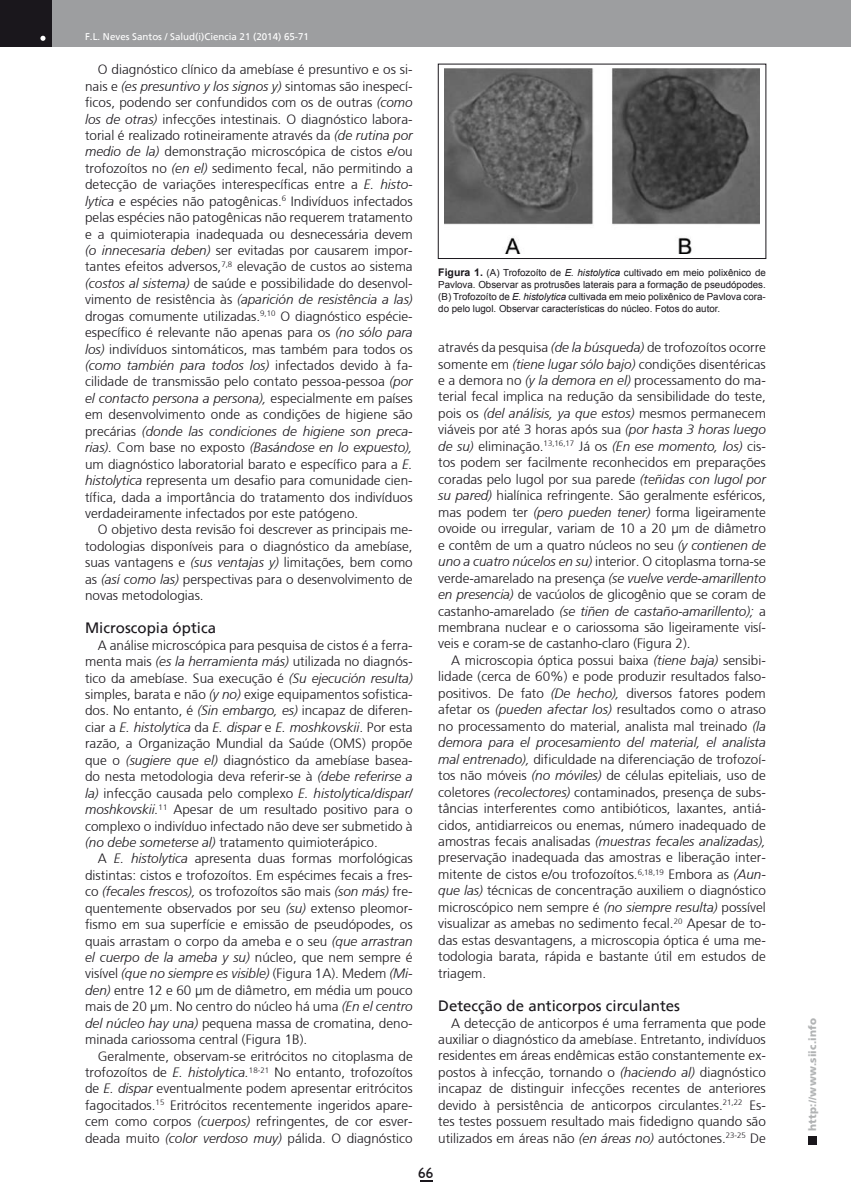
<style>
.page{position:relative;width:851px;height:1191px;background:#fff}
.page>*{position:absolute;margin:0;border:0;box-sizing:border-box;transform-origin:0 0}
.t1{font:15px "Frutiger";color:#1a171c}
.t2{font:15px "Humanist 521 BT";color:#1a171c}
.t3{font:300 13.5px/16.5px "Frutiger";color:#1a171c;text-align:justify}
.t4{font:900 10.5px "Frutiger";letter-spacing:.015em;color:#b1b3b4}
.t5{font:9.75px/12px "Arial";color:#1a171c;text-align:justify}
.t6{font:9.75px "Frutiger";color:#fff}
.s1{font-style:italic}
.s2{font-weight:700;font-size:10.5px}
</style>
<div class="page">
<div style="left:808px;top:1135px;width:8px;height:9px;background:#1a171c"></div>
<div style="left:0;top:0;width:850px;height:47px;background:#9d9ea0"></div>
<div style="left:0;top:0;width:51px;height:47px;background:#1a171c"></div>
<svg style="left:40px;top:36px;width:5px;height:5px"></svg>
<svg style="left:420px;top:1180px;width:12px;height:1px"></svg>
<img style="left:444px;top:69px;width:315px;height:185px">
<div style="left:438px;top:64px;width:328px;height:195px;border:1px solid #1a171c"></div>
<p class="t6" style="left:85px;top:31px;width:225px">F.L. Neves Santos / Salud(i)Ciencia 21 (2014) 65-71</p>
<p class="t3" style="left:85px;top:61px;width:329px;text-indent:13px">O diagnóstico clínico da amebíase é presuntivo e os si&shy;nais e <span class="s1">(es presuntivo y los signos y)</span> sintomas são inespecí&shy;ficos, podendo ser confundidos com os de outras <span class="s1">(como los de otras)</span> infecções intestinais. O diagnóstico labora&shy;torial é realizado rotineiramente através da <span class="s1">(de rutina por medio de la)</span> demonstração microscópica de cistos e/ou trofozoítos no <span class="s1">(en el)</span> sedimento fecal, não permitindo a detecção de variações interespecíficas entre a <span class="s1">E. histo&shy;lytica</span> e espécies não patogênicas.<sup>6</sup> Indivíduos infectados pelas espécies não patogênicas não requerem tratamento e a quimioterapia inadequada ou desnecessária devem <span class="s1">(o innecesaria deben)</span> ser evitadas por causarem impor&shy;tantes efeitos adversos,<sup>7,8</sup> elevação de custos ao sistema <span class="s1">(costos al sistema)</span> de saúde e possibilidade do desenvol&shy;vimento de resistência às <span class="s1">(aparición de resistência a las) </span>drogas comumente utilizadas.<sup>9,10</sup> O diagnóstico espécie&shy;específico é relevante não apenas para os <span class="s1">(no sólo para los)</span> indivíduos sintomáticos, mas também para todos os <span class="s1">(como también para todos los)</span> infectados devido à fa&shy;cilidade de transmissão pelo contato pessoa-pessoa <span class="s1">(por el contacto persona a persona),</span> especialmente em países em desenvolvimento onde as condições de higiene são precárias <span class="s1">(donde las condiciones de higiene son preca&shy;rias).</span> Com base no exposto <span class="s1">(Basándose en lo expuesto), </span>um diagnóstico laboratorial barato e específico para a <span class="s1">E. histolytica</span> representa um desafio para comunidade cien&shy;tífica, dada a importância do tratamento dos indivíduos verdadeiramente infectados por este patógeno.</p>
<p class="t3" style="left:85px;top:521px;width:329px;text-indent:13px">O objetivo desta revisão foi descrever as principais me&shy;todologias disponíveis para o diagnóstico da amebíase, suas vantagens e <span class="s1">(sus ventajas y)</span> limitações, bem como as <span class="s1">(así como las)</span> perspectivas para o desenvolvimento de novas metodologias.</p>
<p class="t1" style="left:85px;top:619px;width:132px">Microscopia óptica</p>
<p class="t3" style="left:85px;top:637px;width:329px;text-indent:13px">A análise microscópica para pesquisa de cistos é a ferra&shy;menta mais <span class="s1">(es la herramienta más)</span> utilizada no diagnós&shy;tico da amebíase. Sua execução é <span class="s1">(Su ejecución resulta) </span>simples, barata e não <span class="s1">(y no)</span> exige equipamentos sofistica&shy;dos. No entanto, é <span class="s1">(Sin embargo, es)</span> incapaz de diferen&shy;ciar a <span class="s1">E. histolytica</span> da <span class="s1">E. dispar</span> e <span class="s1">E. moshkovskii</span>. Por esta razão, a Organização Mundial da Saúde (OMS) propõe que o <span class="s1">(sugiere que el)</span> diagnóstico da amebíase basea&shy;do nesta metodologia deva referir-se à <span class="s1">(debe referirse a la)</span> infecção causada pelo complexo <span class="s1">E. histolytica/dispar/ moshkovskii.</span><sup>11</sup> Apesar de um resultado positivo para o complexo o indivíduo infectado não deve ser submetido à <span class="s1">(no debe someterse al)</span> tratamento quimioterápico.</p>
<p class="t3" style="left:85px;top:850px;width:329px;text-indent:13px">A <span class="s1">E. histolytica</span> apresenta duas formas morfológicas distintas: cistos e trofozoítos. Em espécimes fecais a fres&shy;co <span class="s1">(fecales frescos),</span> os trofozoítos são mais <span class="s1">(son más)</span> fre&shy;quentemente observados por seu <span class="s1">(su)</span> extenso pleomor&shy;fismo em sua superfície e emissão de pseudópodes, os quais arrastam o corpo da ameba e o seu <span class="s1">(que arrastran el cuerpo de la ameba y su)</span> núcleo, que nem sempre é visível <span class="s1">(que no siempre es visible)</span> (Figura 1A). Medem <span class="s1">(Mi&shy;den)</span> entre 12 e 60 µm de diâmetro, em média um pouco mais de 20 µm. No centro do núcleo há uma <span class="s1">(En el centro del núcleo hay una)</span> pequena massa de cromatina, deno&shy;minada cariossoma central (Figura 1B).</p>
<p class="t3" style="left:85px;top:1047px;width:329px;text-indent:13px">Geralmente, observam-se eritrócitos no citoplasma de trofozoítos de <span class="s1">E. histolytica.</span><sup>18-21</sup> No entanto, trofozoítos de <span class="s1">E. dispar</span> eventualmente podem apresentar eritrócitos fagocitados.<sup>15</sup> Eritrócitos recentemente ingeridos apare&shy;cem como corpos <span class="s1">(cuerpos)</span> refringentes, de cor esver&shy;deada muito <span class="s1">(color verdoso muy)</span> pálida. O diagnóstico</p>
<p class="t5" style="left:438px;top:267px;width:329px"><span class="s2">Figura 1.</span> (A) Trofozoíto de <span class="s1">E. histolytica</span> cultivado em meio polixênico de Pavlova. Observar as protrusões laterais para a formação de pseudópodes. (B) Trofozoíto de <span class="s1">E. histolytica</span> cultivada em meio polixênico de Pavlova cora&shy;do pelo lugol. Observar características do núcleo. Fotos do autor.</p>
<p class="t3" style="left:438px;top:339px;width:329px">através da pesquisa <span class="s1">(de la búsqueda)</span> de trofozoítos ocorre somente em <span class="s1">(tiene lugar sólo bajo)</span> condições disentéricas e a demora no <span class="s1">(y la demora en el)</span> processamento do ma&shy;terial fecal implica na redução da sensibilidade do teste, pois os <span class="s1">(del análisis, ya que estos)</span> mesmos permanecem viáveis por até 3 horas após sua <span class="s1">(por hasta 3 horas luego de su)</span> eliminação.<sup>13,16,17</sup> Já os <span class="s1">(En ese momento, los)</span> cis&shy;tos podem ser facilmente reconhecidos em preparações coradas pelo lugol por sua parede <span class="s1">(teñidas con lugol por su pared)</span> hialínica refringente. São geralmente esféricos, mas podem ter <span class="s1">(pero pueden tener)</span> forma ligeiramente ovoide ou irregular, variam de 10 a 20 µm de diâmetro e contêm de um a quatro núcleos no seu <span class="s1">(y contienen de uno a cuatro núcelos en su)</span> interior. O citoplasma torna-se verde-amarelado na presença <span class="s1">(se vuelve verde-amarillento en presencia)</span> de vacúolos de glicogênio que se coram de castanho-amarelado <span class="s1">(se tiñen de castaño-amarillento);</span> a membrana nuclear e o cariossoma são ligeiramente visí&shy;veis e coram-se de castanho-claro (Figura 2).</p>
<p class="t3" style="left:438px;top:652px;width:329px;text-indent:13px">A microscopia óptica possui baixa <span class="s1">(tiene baja)</span> sensibi&shy;lidade (cerca de 60%) e pode produzir resultados falso&shy;positivos. De fato <span class="s1">(De hecho),</span> diversos fatores podem afetar os <span class="s1">(pueden afectar los)</span> resultados como o atraso no processamento do material, analista mal treinado <span class="s1">(la demora para el procesamiento del material, el analista mal entrenado),</span> dificuldade na diferenciação de trofozoí&shy;tos não móveis <span class="s1">(no móviles)</span> de células epiteliais, uso de coletores <span class="s1">(recolectores)</span> contaminados, presença de subs&shy;tâncias interferentes como antibióticos, laxantes, antiá&shy;cidos, antidiarreicos ou enemas, número inadequado de amostras fecais analisadas <span class="s1">(muestras fecales analizadas), </span>preservação inadequada das amostras e liberação inter&shy;mitente de cistos e/ou trofozoítos.<sup>6,18,19</sup> Embora as <span class="s1">(Aun&shy;que las)</span> técnicas de concentração auxiliem o diagnóstico microscópico nem sempre é <span class="s1">(no siempre resulta)</span> possível visualizar as amebas no sedimento fecal.<sup>20</sup> Apesar de to&shy;das estas desvantagens, a microscopia óptica é uma me&shy;todologia barata, rápida e bastante útil em estudos de triagem.</p>
<p class="t1" style="left:438px;top:997px;width:243px">Detecção de anticorpos circulantes</p>
<p class="t3" style="left:438px;top:1014px;width:329px;text-indent:13px">A detecção de anticorpos é uma ferramenta que pode auxiliar o diagnóstico da amebíase. Entretanto, indivíduos residentes em áreas endêmicas estão constantemente ex&shy;postos à infecção, tornando o <span class="s1">(haciendo al)</span> diagnóstico incapaz de distinguir infecções recentes de anteriores devido à persistência de anticorpos circulantes.<sup>21,22</sup> Es&shy;tes testes possuem resultado mais fidedigno quando são utilizados em áreas não <span class="s1">(en áreas no)</span> autóctones.<sup>23-25</sup> De</p>
<p class="t2" style="left:418px;top:1163px;width:17px">66</p>
<p class="t4" style="left:806px;top:1130px;width:114px;rotate:-90deg">http://www.siic.info</p>
</div>
